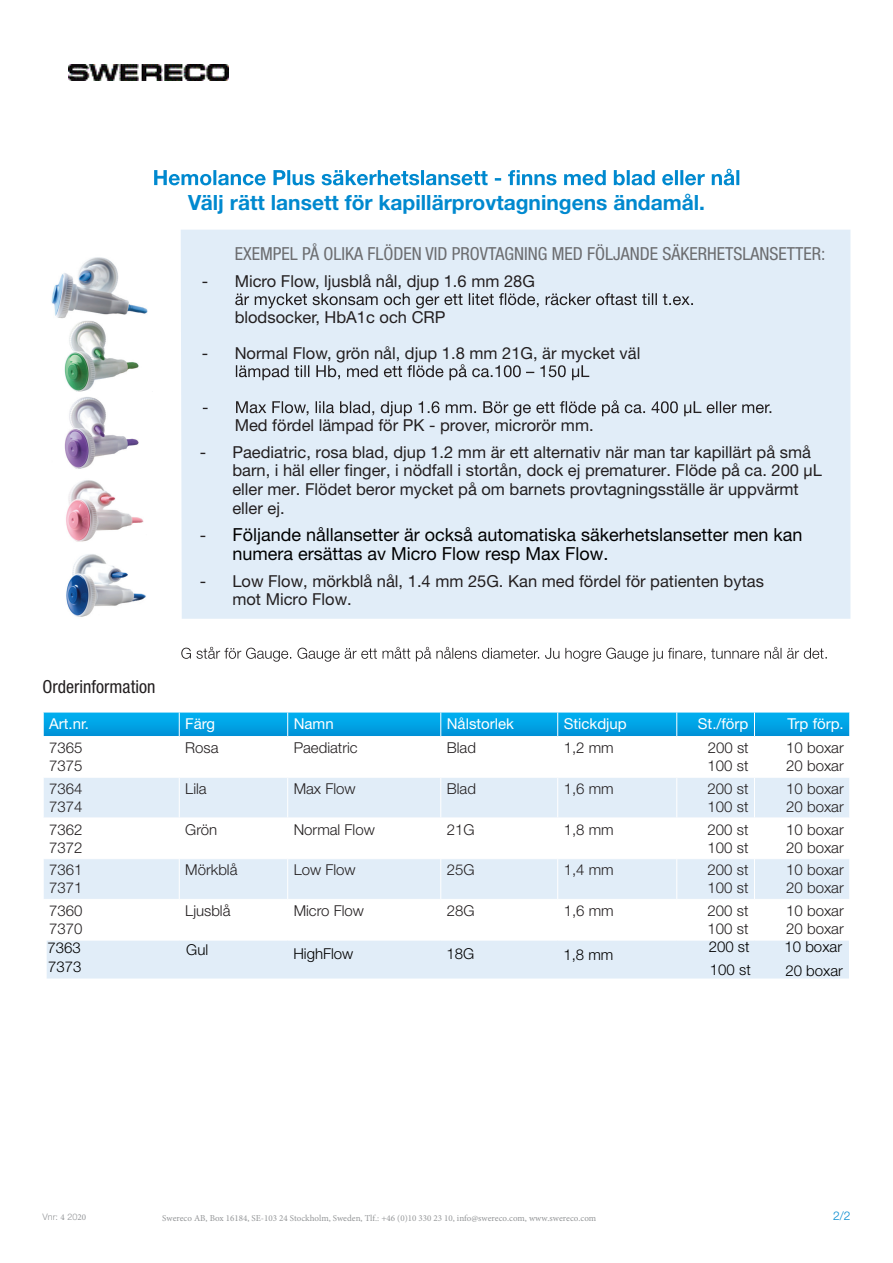
<style>
.page{position:relative;width:893px;height:1263px;background:#fff}
.page>*{position:absolute;margin:0;border:0;box-sizing:border-box;transform-origin:0 0}
.t1{font:700 21px "Helvetica Neue LT Std";color:#0089cf}
.t2{font:18px/19px "Helvetica Neue LT Std";color:#000}
.t3{font:condensed 18px "Helvetica Neue LT Std";color:#6c6d70}
.t4{font:condensed 18px "Helvetica Neue LT Std";color:#231f20}
.t5{font:16.5px/18.6px "Helvetica Neue LT Std";color:#231f20}
.t6{font:300 15px/18px "Helvetica Neue LT Std";color:#231f20}
.t7{font:300 15px "Helvetica Neue LT Std";color:#000}
.t8{font:15px "Helvetica Neue LT Std";color:#fff}
.t9{font:300 12px "Helvetica Neue LT Std";color:#0089cf}
.t10{font:9px "Minion Pro";color:#949698}
.t11{font:300 9px "Helvetica Neue LT Std";color:#939598}
.s1{font-size:16.5px;color:#231f20}
.s2{font-family:"Minion Pro";font-weight:400}
</style>
<div class="page">
<div style="left:47px;top:941px;width:802px;height:37px;background:#e1edf8"></div>
<svg style="left:154px;top:169px;width:585px;height:16px"></svg>
<div style="left:181px;top:230px;width:669px;height:389px;background:#e1edf8"></div>
<svg style="left:235px;top:293px;width:458px;height:15px;background:#b7bfc8"></svg>
<svg style="left:236px;top:364px;width:353px;height:16px;background:#bac3cc"></svg>
<svg style="left:203px;top:400px;width:568px;height:16px;background:#bdc6d0"></svg>
<img style="left:51px;top:257px;width:97px;height:134px">
<img style="left:64px;top:397px;width:75px;height:72px">
<img style="left:66px;top:480px;width:78px;height:62px">
<img style="left:66px;top:554px;width:80px;height:63px">
<svg style="left:181px;top:647px;width:646px;height:15px"></svg>
<div style="left:44px;top:778px;width:805px;height:39px;background:#e1edf8"></div>
<div style="left:44px;top:859px;width:805px;height:40px;background:#e1edf8"></div>
<svg style="left:43px;top:712px;width:807px;height:24px;background:#08a5e5"></svg>
<hr style="left:179px;top:778px;width:1px;height:39px;background:#fff">
<hr style="left:287px;top:778px;width:1px;height:39px;background:#fff">
<hr style="left:440px;top:778px;width:1px;height:39px;background:#fff">
<hr style="left:557px;top:778px;width:1px;height:39px;background:#fff">
<hr style="left:676px;top:778px;width:1px;height:39px;background:#fff">
<hr style="left:754px;top:778px;width:1px;height:39px;background:#fff">
<hr style="left:179px;top:859px;width:1px;height:40px;background:#fff">
<hr style="left:287px;top:859px;width:1px;height:40px;background:#fff">
<hr style="left:440px;top:859px;width:1px;height:40px;background:#fff">
<hr style="left:557px;top:859px;width:1px;height:40px;background:#fff">
<hr style="left:676px;top:859px;width:1px;height:40px;background:#fff">
<hr style="left:754px;top:859px;width:1px;height:40px;background:#fff">
<img style="left:68px;top:64px;width:161px;height:17px">
<p class="t1" style="left:188px;top:190px;width:518px">Välj rätt lansett för kapillärprovtagningens ändamål.</p>
<p class="t3" style="left:235px;top:244px;width:592px">EXEMPEL PÅ OLIKA FLÖDEN VID PROVTAGNING MED FÖLJANDE SÄKERHETSLANSETTER:</p>
<p class="t5" style="left:235px;top:263px;width:302px;line-height:36px;text-indent:-33px">- Micro Flow, ljusblå nål, djup 1.6 mm 28G blodsocker, HbA1c och CRP</p>
<p class="t5" style="left:202px;top:344px;width:440px">- Normal Flow, grön nål, djup 1.8 mm 21G, är mycket väl</p>
<p class="t5" style="left:235px;top:416px;width:360px">Med fördel lämpad för PK - prover, microrör mm.</p>
<p class="t5" style="left:232px;top:442px;width:591px;text-indent:-33px">- Paediatric, rosa blad, djup 1.2 mm är ett alternativ när man tar kapillärt på små barn, i häl eller finger, i nödfall i stortån, dock ej prematurer. Flöde på ca. 200 µL eller mer. Flödet beror mycket på om barnets provtagningsställe är uppvärmt eller ej.</p>
<p class="t2" style="left:232px;top:524px;width:572px;text-indent:-33px"><span class="s1">-</span> Följande nållansetter är också automatiska säkerhetslansetter men kan numera ersättas av Micro Flow resp Max Flow.</p>
<p class="t5" style="left:232px;top:572px;width:533px;line-height:18px;text-indent:-33px">- Low Flow, mörkblå nål, 1.4 mm 25G. Kan med fördel för patienten bytas mot Micro Flow.</p>
<p class="t4" style="left:43px;top:676px;width:114px">Orderinformation</p>
<p class="t8" style="left:49px;top:714px;width:41px">Art.nr.</p>
<p class="t8" style="left:185px;top:714px;width:31px">Färg</p>
<p class="t8" style="left:294px;top:714px;width:42px">Namn</p>
<p class="t8" style="left:447px;top:714px;width:69px">Nålstorlek</p>
<p class="t8" style="left:564px;top:714px;width:65px">Stickdjup</p>
<p class="t8" style="left:698px;top:714px;width:52px">St./förp</p>
<p class="t8" style="left:787px;top:714px;width:58px">Trp förp.</p>
<p class="t6" style="left:49px;top:738px;width:35px">7365<br>7375</p>
<p class="t6" style="left:185px;top:738px;width:35px">Rosa</p>
<p class="t6" style="left:294px;top:738px;width:65px">Paediatric</p>
<p class="t6" style="left:447px;top:738px;width:31px">Blad</p>
<p class="t6" style="left:564px;top:738px;width:52px">1,2 mm</p>
<p class="t6" style="left:708px;top:738px;width:43px">200 st<br>100 st</p>
<p class="t6" style="left:786px;top:738px;width:59px">10 boxar<br>20 boxar</p>
<p class="t6" style="left:49px;top:779px;width:35px">7364<br>7374</p>
<p class="t6" style="left:185px;top:779px;width:23px">Lila</p>
<p class="t6" style="left:294px;top:779px;width:63px">Max Flow</p>
<p class="t6" style="left:447px;top:779px;width:31px">Blad</p>
<p class="t6" style="left:564px;top:779px;width:52px">1,6 mm</p>
<p class="t6" style="left:708px;top:779px;width:42px">200 st<br>100 st</p>
<p class="t6" style="left:786px;top:779px;width:59px">10 boxar<br>20 boxar</p>
<p class="t6" style="left:49px;top:820px;width:35px">7362<br>7372</p>
<p class="t6" style="left:185px;top:820px;width:33px">Grön</p>
<p class="t6" style="left:294px;top:820px;width:83px">Normal Flow</p>
<p class="t6" style="left:447px;top:820px;width:29px">21G</p>
<p class="t6" style="left:564px;top:820px;width:52px">1,8 mm</p>
<p class="t6" style="left:708px;top:820px;width:42px">200 st<br>100 st</p>
<p class="t6" style="left:786px;top:820px;width:59px">10 boxar<br>20 boxar</p>
<p class="t6" style="left:49px;top:861px;width:35px">7361<br>7371</p>
<p class="t6" style="left:185px;top:861px;width:54px">Mörkblå</p>
<p class="t6" style="left:294px;top:861px;width:63px">Low Flow</p>
<p class="t6" style="left:447px;top:861px;width:29px">25G</p>
<p class="t6" style="left:564px;top:861px;width:52px">1,4 mm</p>
<p class="t6" style="left:708px;top:861px;width:42px">200 st<br>100 st</p>
<p class="t6" style="left:786px;top:861px;width:59px">10 boxar<br>20 boxar</p>
<p class="t6" style="left:49px;top:901px;width:35px">7360<br>7370</p>
<p class="t6" style="left:185px;top:901px;width:47px">Ljusblå</p>
<p class="t6" style="left:294px;top:901px;width:72px">Micro Flow</p>
<p class="t6" style="left:447px;top:901px;width:29px">28G</p>
<p class="t6" style="left:564px;top:901px;width:52px">1,6 mm</p>
<p class="t6" style="left:708px;top:901px;width:42px">200 st<br>100 st</p>
<p class="t6" style="left:786px;top:901px;width:59px">10 boxar<br>20 boxar</p>
<p class="t7" style="left:48px;top:939px;width:35px">7363</p>
<p class="t7" style="left:186px;top:941px;width:23px">Gul</p>
<p class="t7" style="left:293px;top:944px;width:62px">HighFlow</p>
<p class="t7" style="left:447px;top:944px;width:29px">18G</p>
<p class="t7" style="left:563px;top:945px;width:52px">1,8 mm</p>
<p class="t7" style="left:709px;top:937px;width:42px">200 st</p>
<p class="t7" style="left:784px;top:937px;width:59px">10 boxar</p>
<p class="t7" style="left:48px;top:957px;width:35px">7373</p>
<p class="t7" style="left:710px;top:960px;width:42px">100 st</p>
<p class="t7" style="left:785px;top:961px;width:59px">20 boxar</p>
<p class="t11" style="left:43px;top:1212px;width:45px">Vnr: <span class="s2">4</span> 20<span class="s2">20</span></p>
<p class="t9" style="left:833px;top:1209px;width:19px">2/2</p>
<p class="t10" style="left:162px;top:1212px;width:436px">Swereco AB, Box 16184, SE-103 24 Stockholm, Sweden, Tlf.: +46 (0)10 330 23 10, info@swereco.com, www.swereco.com</p>
</div>
